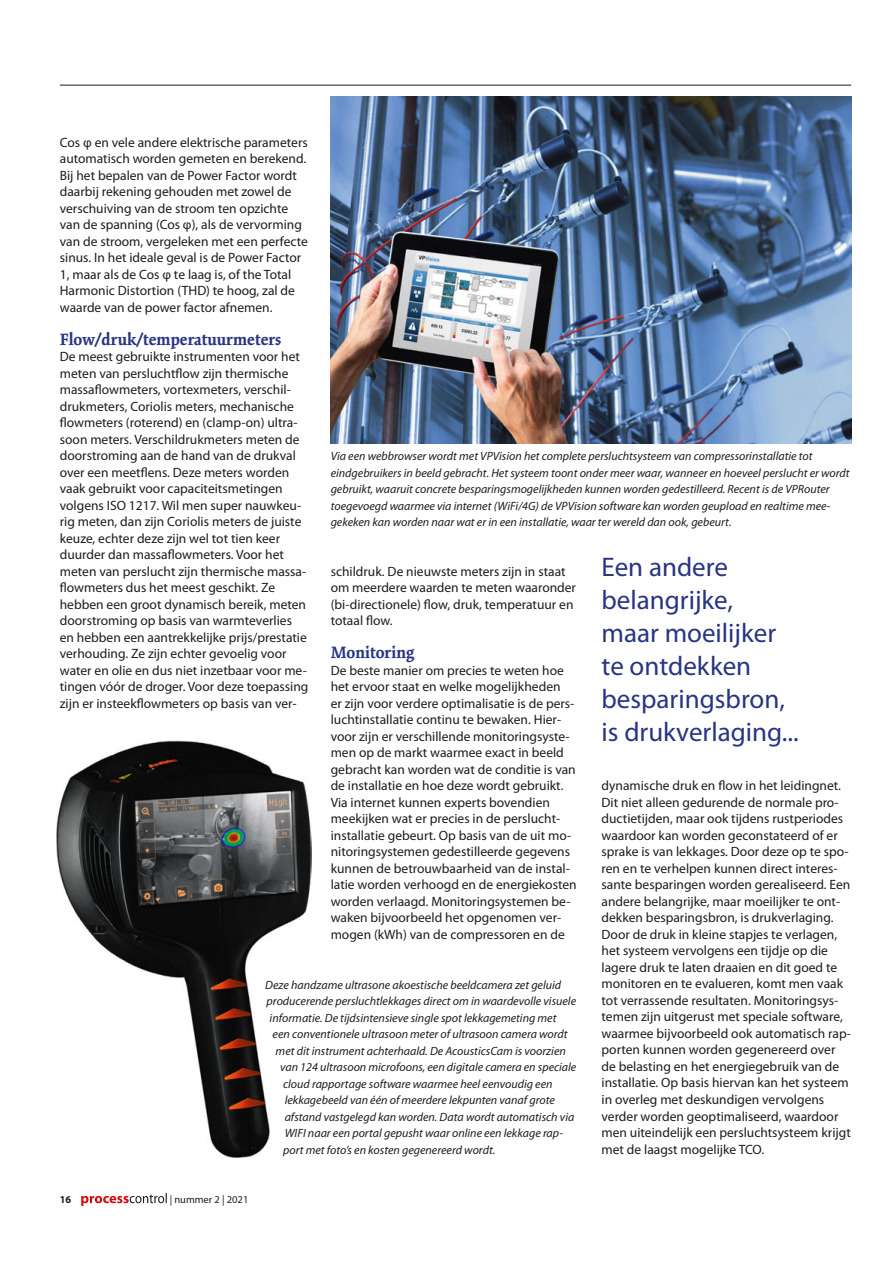
<style>
.page{position:relative;width:894px;height:1264px;background:#fff}
.page>*{position:absolute;margin:0;border:0;box-sizing:border-box;transform-origin:0 0}
.t1{font:27px/33px "Myriad Pro";color:#283583}
.t2{font:700 18px "Kinesis Std";color:#283583}
.t3{font:13.5px/16.5px "Myriad Pro";color:#1d1d1b}
.t4{font:italic 12px/16.5px "Myriad Pro";color:#1d1d1b}
.t5{font:10.5px "Myriad Pro";color:#1d1d1b}
.t6{font:700 10.5px "Myriad Pro";color:#1d1d1b}
</style>
<div class="page">
<img style="left:330px;top:97px;width:521px;height:347px">
<img style="left:56px;top:741px;width:256px;height:416px">
<svg style="left:81px;top:1192px;width:86px;height:13px"></svg>
<hr style="left:60px;top:85px;width:791px;height:1px;background:#1d1d1b">
<p class="t3" style="left:60px;top:134px;width:249px">Cos φ en vele andere elektrische parameters automatisch worden gemeten en berekend.<br>Bij het bepalen van de Power Factor wordt daarbij rekening gehouden met zowel de verschuiving van de stroom ten opzichte van de spanning (Cos φ), als de vervorming van de stroom, vergeleken met een perfecte sinus. In het ideale geval is de Power Factor 1, maar als de Cos φ te laag is, of the Total Harmonic Distortion (THD) te hoog, zal de waarde van de power factor afnemen.</p>
<h2 class="t2" style="left:60px;top:328px;width:223px">Flow/druk/temperatuurmeters</h2>
<p class="t3" style="left:60px;top:349px;width:250px">De meest gebruikte instrumenten voor het meten van persluchtflow zijn thermische massaflowmeters, vortexmeters, verschil&shy;drukmeters, Coriolis meters, mechanische flowmeters (roterend) en (clamp-on) ultra&shy;soon meters. Verschildrukmeters meten de doorstroming aan de hand van de drukval over een meetflens. Deze meters worden vaak gebruikt voor capaciteitsmetingen volgens ISO 1217. Wil men super nauwkeu&shy;rig meten, dan zijn Coriolis meters de juiste keuze, echter deze zijn wel tot tien keer duurder dan massaflowmeters. Voor het meten van perslucht zijn thermische massa&shy;flowmeters dus het meest geschikt. Ze hebben een groot dynamisch bereik, meten doorstroming op basis van warmteverlies en hebben een aantrekkelijke prijs/prestatie verhouding. Ze zijn echter gevoelig voor water en olie en dus niet inzetbaar voor me&shy;tingen vóór de droger. Voor deze toepassing zijn er insteekflowmeters op basis van ver-</p>
<p class="t4" style="left:330px;top:448px;width:520px">Via een webbrowser wordt met VPVision het complete persluchtsysteem van compressorinstallatie tot eindgebruikers in beeld gebracht. Het systeem toont onder meer waar, wanneer en hoeveel perslucht er wordt gebruikt, waaruit concrete besparingsmogelijkheden kunnen worden gedestilleerd. Recent is de VPRouter toegevoegd waarmee via internet (WiFi/4G) de VPVision software kan worden geupload en realtime mee&shy;gekeken kan worden naar wat er in een installatie, waar ter wereld dan ook, gebeurt.</p>
<h1 class="t1" style="left:601px;top:551px;width:198px">Een andere belangrijke,<br>maar moeilijker te ontdekken besparingsbron, is drukverlaging...</h1>
<p class="t3" style="left:331px;top:563px;width:247px">schildruk. De nieuwste meters zijn in staat om meerdere waarden te meten waaronder (bi-directionele) flow, druk, temperatuur en totaal flow.</p>
<h2 class="t2" style="left:330px;top:642px;width:85px">Monitoring</h2>
<p class="t3" style="left:330px;top:662px;width:247px">De beste manier om precies te weten hoe het ervoor staat en welke mogelijkheden<br>er zijn voor verdere optimalisatie is de pers&shy;luchtinstallatie continu te bewaken. Hier&shy;voor zijn er verschillende monitoringsyste&shy;men op de markt waarmee exact in beeld gebracht kan worden wat de conditie is van de installatie en hoe deze wordt gebruikt.<br>Via internet kunnen experts bovendien meekijken wat er precies in de perslucht&shy;installatie gebeurt. Op basis van de uit mo&shy;nitoringsystemen gedestilleerde gegevens kunnen de betrouwbaarheid van de instal&shy;latie worden verhoogd en de energiekosten worden verlaagd. Monitoringsystemen be&shy;waken bijvoorbeeld het opgenomen ver&shy;mogen (kWh) van de compressoren en de</p>
<p class="t3" style="left:601px;top:777px;width:251px">dynamische druk en flow in het leidingnet.<br>Dit niet alleen gedurende de normale pro&shy;ductietijden, maar ook tijdens rustperiodes waardoor kan worden geconstateerd of er sprake is van lekkages. Door deze op te spo&shy;ren en te verhelpen kunnen direct interes&shy;sante besparingen worden gerealiseerd. Een andere belangrijke, maar moeilijker te ont&shy;dekken besparingsbron, is drukverlaging.<br>Door de druk in kleine stapjes te verlagen, het systeem vervolgens een tijdje op die lagere druk te laten draaien en dit goed te monitoren en te evalueren, komt men vaak tot verrassende resultaten. Monitoringsys&shy;temen zijn uitgerust met speciale software, waarmee bijvoorbeeld ook automatisch rap&shy;porten kunnen worden gegenereerd over de belasting en het energiegebruik van de installatie. Op basis hiervan kan het systeem in overleg met deskundigen vervolgens verder worden geoptimaliseerd, waardoor men uiteindelijk een persluchtsysteem krijgt met de laagst mogelijke TCO.</p>
<p class="t4" style="left:265px;top:976px;width:297px">Deze handzame ultrasone akoestische beeldcamera zet geluid</p>
<p class="t4" style="left:266px;top:993px;width:311px">producerende persluchtlekkages direct om in waardevolle visuele</p>
<p class="t4" style="left:269px;top:1009px;width:288px">informatie. De tijdsintensieve single spot lekkagemeting met</p>
<p class="t4" style="left:272px;top:1026px;width:296px">een conventionele ultrasoon meter of ultrasoon camera wordt</p>
<p class="t4" style="left:275px;top:1042px;width:292px">met dit instrument achterhaald. De AcousticsCam is voorzien</p>
<p class="t4" style="left:280px;top:1059px;width:298px">van 124 ultrasoon microfoons, een digitale camera en speciale</p>
<p class="t4" style="left:283px;top:1075px;width:271px">cloud rapportage software waarmee heel eenvoudig een</p>
<p class="t4" style="left:284px;top:1092px;width:272px">lekkagebeeld van één of meerdere lekpunten vanaf grote</p>
<p class="t4" style="left:284px;top:1108px;width:291px">afstand vastgelegd kan worden. Data wordt automatisch via</p>
<p class="t4" style="left:284px;top:1125px;width:280px">WIFI naar een portal gepusht waar online een lekkage rap-</p>
<p class="t4" style="left:283px;top:1141px;width:213px">port met foto’s en kosten gegenereerd wordt.</p>
<p class="t6" style="left:60px;top:1193px;width:13px">16</p>
<p class="t5" style="left:170px;top:1193px;width:80px">| nummer 2 | 2021</p>
</div>
